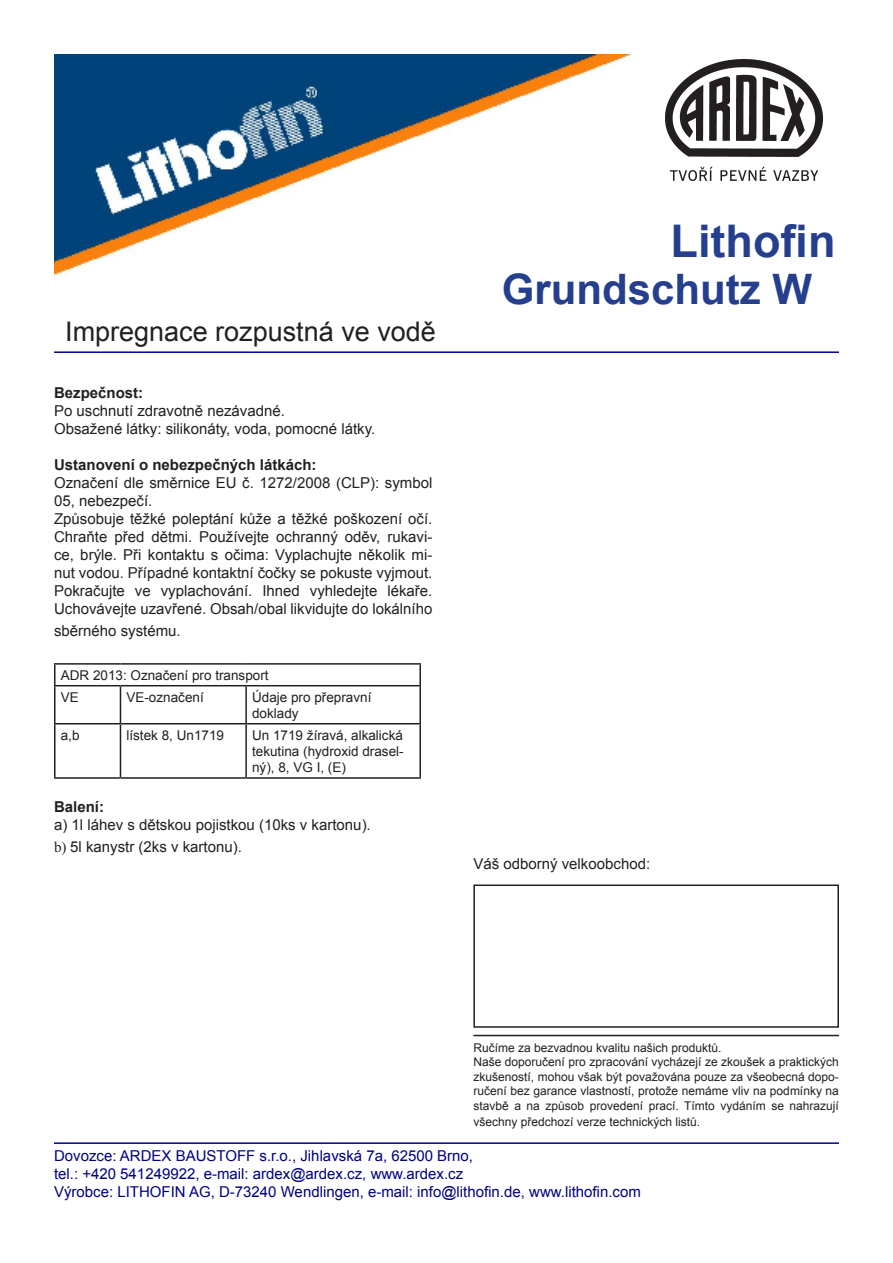
<style>
.page{position:relative;width:893px;height:1263px;background:#fff}
.page>*{position:absolute;margin:0;border:0;box-sizing:border-box;transform-origin:0 0}
.t1{font:700 45px "Arial";color:#253f8e}
.t2{font:700 42px "Arial";color:#253f8e}
.t3{font:27px "Arial";color:#231f20}
.t4{font:15px/18px "Arial";color:#231f20}
.t5{font:15px "Arial";color:#010281}
.t6{font:700 15px "Arial";color:#231f20}
.t7{font:13.5px/16.2px "Arial";color:#231f20}
.t8{font:12px/14.4px "Arial";color:#231f20;text-align:justify}
.s1{font-family:"Times New Roman"}
</style>
<div class="page">
<img style="left:54px;top:54px;width:577px;height:222px">
<img style="left:665px;top:60px;width:157px;height:121px">
<hr style="left:54px;top:351px;width:785px;height:2px;background:#00028a">
<hr style="left:54px;top:1142px;width:785px;height:2px;background:#00028a">
<hr style="left:473px;top:1035px;width:366px;height:1px;background:#231f20">
<div style="left:473px;top:884px;width:366px;height:144px;border:2px solid #231f20"></div>
<hr style="left:54px;top:663px;width:66px;height:2px;background:#231f20">
<hr style="left:54px;top:665px;width:2px;height:20px;background:#231f20">
<hr style="left:120px;top:663px;width:126px;height:2px;background:#231f20">
<hr style="left:246px;top:663px;width:175px;height:2px;background:#231f20">
<hr style="left:419px;top:665px;width:2px;height:20px;background:#231f20">
<hr style="left:54px;top:685px;width:66px;height:1px;background:#231f20">
<hr style="left:54px;top:686px;width:2px;height:37px;background:#231f20">
<hr style="left:120px;top:685px;width:126px;height:1px;background:#231f20">
<hr style="left:120px;top:686px;width:1px;height:37px;background:#231f20">
<hr style="left:246px;top:685px;width:175px;height:1px;background:#231f20">
<hr style="left:245px;top:686px;width:2px;height:37px;background:#231f20">
<hr style="left:419px;top:686px;width:2px;height:37px;background:#231f20">
<hr style="left:54px;top:723px;width:66px;height:1px;background:#231f20">
<hr style="left:54px;top:724px;width:2px;height:53px;background:#231f20">
<hr style="left:120px;top:723px;width:126px;height:1px;background:#231f20">
<hr style="left:120px;top:724px;width:1px;height:53px;background:#231f20">
<hr style="left:246px;top:723px;width:175px;height:1px;background:#231f20">
<hr style="left:245px;top:724px;width:2px;height:53px;background:#231f20">
<hr style="left:419px;top:724px;width:2px;height:53px;background:#231f20">
<hr style="left:54px;top:777px;width:66px;height:2px;background:#231f20">
<hr style="left:120px;top:777px;width:126px;height:2px;background:#231f20">
<hr style="left:246px;top:777px;width:175px;height:2px;background:#231f20">
<p class="t1" style="left:670px;top:211px;width:166px">Lithofin</p>
<p class="t3" style="left:65px;top:314px;width:372px">Impregnace rozpustná ve vodě</p>
<p class="t6" style="left:54px;top:383px;width:91px">Bezpečnost:</p>
<p class="t4" style="left:54px;top:402px;width:232px">Po uschnutí zdravotně nezávadné.</p>
<p class="t4" style="left:54px;top:420px;width:323px">Obsažené látky: silikonáty, voda, pomocné látky.</p>
<p class="t6" style="left:54px;top:455px;width:264px">Ustanovení o nebezpečných látkách:</p>
<p class="t4" style="left:54px;top:474px;width:380px">Označení dle směrnice EU č. 1272/2008 (CLP): symbol<br>05, nebezpečí.</p>
<p class="t4" style="left:54px;top:510px;width:380px;text-align:justify">Způsobuje těžké poleptání kůže a těžké poškození očí.<br>Chraňte před dětmi. Používejte ochranný oděv, rukavi&shy;ce, brýle. Při kontaktu s očima: Vyplachujte několik mi&shy;nut vodou. Případné kontaktní čočky se pokuste vyjmout.<br>Pokračujte ve vyplachování. Ihned vyhledejte lékaře.<br>Uchovávejte uzavřené. Obsah/obal likvidujte do lokálního</p>
<p class="t4" style="left:54px;top:621px;width:128px">sběrného systému.</p>
<p class="t7" style="left:61px;top:667px;width:209px">ADR 2013: Označení pro transport</p>
<p class="t7" style="left:61px;top:689px;width:20px">VE</p>
<p class="t7" style="left:126px;top:689px;width:79px">VE-označení</p>
<p class="t7" style="left:252px;top:689px;width:121px">Údaje pro přepravní doklady</p>
<p class="t7" style="left:61px;top:727px;width:20px">a,b</p>
<p class="t7" style="left:126px;top:727px;width:99px">lístek 8, Un1719</p>
<p class="t7" style="left:252px;top:727px;width:153px;text-align:justify">Un 1719 žíravá, alkalická tekutina (hydroxid drasel&shy;ný), 8, VG I, (E)</p>
<p class="t6" style="left:54px;top:797px;width:52px">Balení:</p>
<p class="t4" style="left:54px;top:816px;width:318px">a) 1l láhev s dětskou pojistkou (10ks v kartonu).</p>
<p class="t4" style="left:54px;top:838px;width:189px"><span class="s1">b)</span> 5l kanystr (2ks v kartonu).</p>
<p class="t2" style="left:502px;top:261px;width:312px">Grundschutz W</p>
<p class="t4" style="left:473px;top:854px;width:178px">Váš odborný velkoobchod:</p>
<p class="t8" style="left:473px;top:1041px;width:250px">Ručíme za bezvadnou kvalitu našich produktů.</p>
<p class="t8" style="left:473px;top:1055px;width:367px">Naše doporučení pro zpracování vycházejí ze zkoušek a praktických zkušeností, mohou však být považována pouze za všeobecná dopo&shy;ručení bez garance vlastností, protože nemáme vliv na podmínky na stavbě a na způsob provedení prací. Tímto vydáním se nahrazují</p>
<p class="t8" style="left:473px;top:1114px;width:228px">všechny předchozí verze technických listů.</p>
<p class="t5" style="left:54px;top:1146px;width:421px">Dovozce: ARDEX BAUSTOFF s.r.o., Jihlavská 7a, 62500 Brno,</p>
<p class="t5" style="left:54px;top:1164px;width:411px">tel.: +420 541249922, e-mail: ardex@ardex.cz, www.ardex.cz</p>
<p class="t5" style="left:54px;top:1182px;width:588px">Výrobce: LITHOFIN AG, D-73240 Wendlingen, e-mail: info@lithofin.de, www.lithofin.com</p>
</div>
